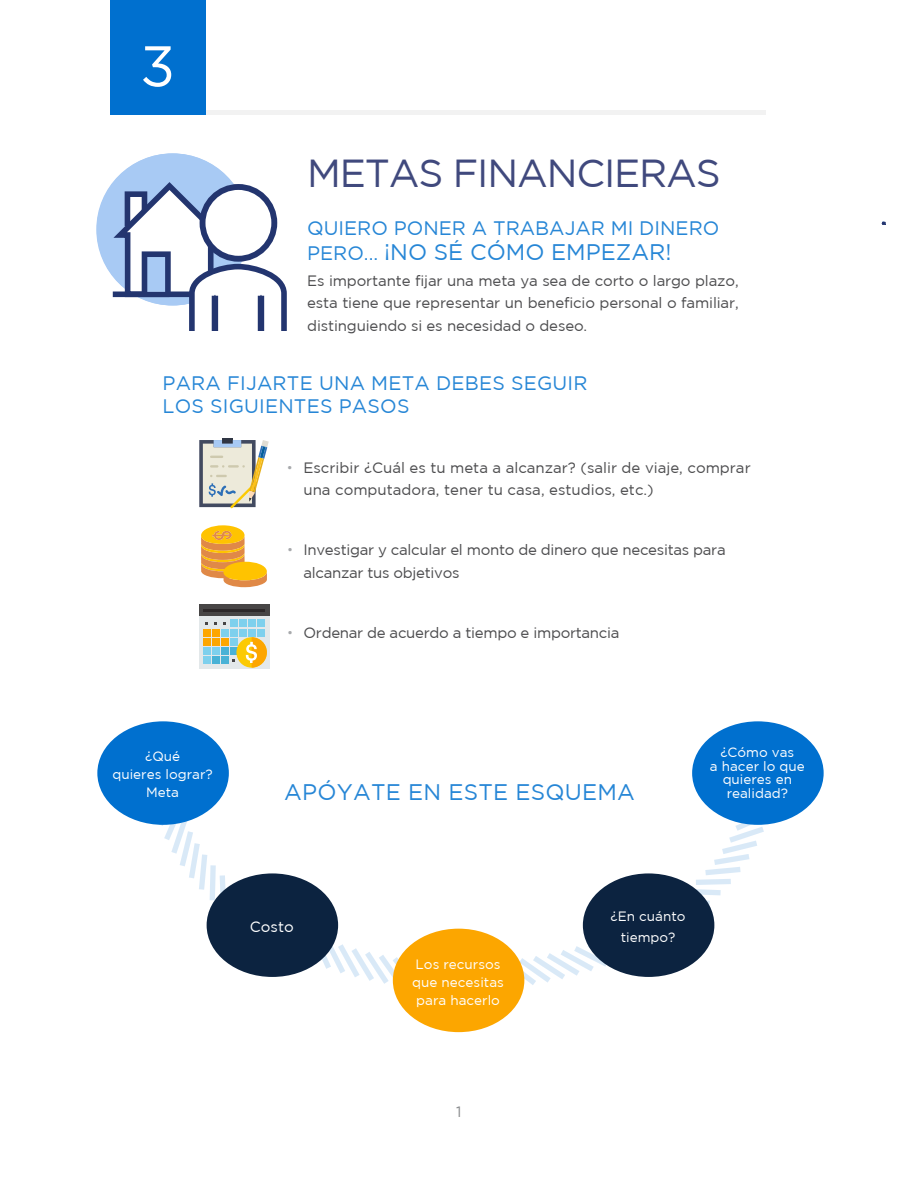
<style>
.page{position:relative;width:918px;height:1188px;background:#fff}
.page>*{position:absolute;margin:0;border:0;box-sizing:border-box;transform-origin:0 0}
.t1{font:57px "Gotham";color:#fff}
.t2{font:39px "Gotham";letter-spacing:-.03em;color:#40497d}
.t3{font:22.5px "Gotham";letter-spacing:.01em;color:#2686d6}
.t4{font:19.5px/22.5px "Gotham";letter-spacing:.01em;color:#2686d6}
.t5{font:15px/22.5px "Gotham";letter-spacing:-.01em;color:#4d4d4f}
.t6{font:15px "Gotham";color:#fff}
.t7{font:15px "Gotham";color:#8a8c8e}
.t8{font:13.5px/18px "Gotham";color:#fff;text-align:center}
.s1{font-size:19.5px}
.s2{font-family:"Helvetica Neue";font-weight:700;color:#a7a9ac}
</style>
<div class="page">
<hr style="left:152px;top:110px;width:614px;height:4px;background:#f2f2f2">
<svg style="left:146px;top:761px;width:637px;height:236px"></svg>
<div style="left:110px;top:0;width:96px;height:114px;background:#0070cf"></div>
<div style="left:96px;top:153px;width:152px;height:152px;background:#a8caf4;border-radius:50%"></div>
<svg style="left:107px;top:178px;width:180px;height:152px"></svg>
<div style="left:203px;top:187px;width:71px;height:72px;background:#fff;border-radius:50%"></div>
<div style="left:200px;top:184px;width:77px;height:78px;border:6px solid #23356f;border-radius:50%"></div>
<div style="left:258px;top:296px;width:6px;height:34px;background:#23356f"></div>
<div style="left:212px;top:296px;width:6px;height:34px;background:#23356f"></div>
<div style="left:97px;top:721px;width:132px;height:104px;background:#0070cf;border-radius:50%"></div>
<div style="left:207px;top:873px;width:131px;height:104px;background:#0c2340;border-radius:50%"></div>
<div style="left:393px;top:929px;width:131px;height:103px;background:#fca600;border-radius:50%"></div>
<div style="left:692px;top:721px;width:132px;height:104px;background:#0070cf;border-radius:50%"></div>
<div style="left:583px;top:873px;width:131px;height:104px;background:#0c2340;border-radius:50%"></div>
<svg style="left:882px;top:222px;width:4px;height:3px"></svg>
<svg style="left:199px;top:615px;width:70px;height:54px;background:#ccd7d6"></svg>
<div style="left:212px;top:629px;width:7px;height:7px;background:#fda600"></div>
<div style="left:221px;top:629px;width:7px;height:7px;background:#7ed0ed"></div>
<div style="left:230px;top:629px;width:7px;height:7px;background:#7ed0ed"></div>
<div style="left:239px;top:629px;width:7px;height:7px;background:#7ed0ed"></div>
<div style="left:248px;top:629px;width:7px;height:7px;background:#7ed0ed"></div>
<div style="left:257px;top:629px;width:7px;height:7px;background:#7ed0ed"></div>
<div style="left:230px;top:620px;width:7px;height:7px;background:#7ed0ed"></div>
<div style="left:239px;top:620px;width:7px;height:7px;background:#7ed0ed"></div>
<div style="left:248px;top:620px;width:7px;height:7px;background:#7ed0ed"></div>
<div style="left:257px;top:620px;width:7px;height:7px;background:#7ed0ed"></div>
<div style="left:212px;top:638px;width:7px;height:7px;background:#fda600"></div>
<div style="left:221px;top:638px;width:7px;height:7px;background:#fda600"></div>
<div style="left:230px;top:638px;width:7px;height:7px;background:#7ed0ed"></div>
<div style="left:212px;top:647px;width:7px;height:7px;background:#7ed0ed"></div>
<div style="left:221px;top:647px;width:7px;height:7px;background:#49b2d6"></div>
<div style="left:230px;top:647px;width:7px;height:7px;background:#49b2d6"></div>
<div style="left:212px;top:657px;width:7px;height:7px;background:#49b2d6"></div>
<div style="left:203px;top:629px;width:7px;height:7px;background:#fda600"></div>
<div style="left:203px;top:638px;width:7px;height:7px;background:#fda600"></div>
<div style="left:203px;top:647px;width:7px;height:7px;background:#7ed0ed"></div>
<div style="left:203px;top:657px;width:7px;height:7px;background:#7ed0ed"></div>
<div style="left:221px;top:657px;width:7px;height:7px;background:#49b2d6"></div>
<div style="left:199px;top:604px;width:70px;height:11px;background:#474545"></div>
<hr style="left:203px;top:609px;width:62px;height:2px;background:#2d2829">
<div style="left:236px;top:637px;width:31px;height:31px;background:#fcca03;border-radius:50%"></div>
<svg style="left:246px;top:637px;width:21px;height:31px"></svg>
<div style="left:222px;top:438px;width:11px;height:6px;background:#303644"></div>
<svg style="left:199px;top:440px;width:70px;height:69px"></svg>
<svg style="left:201px;top:525px;width:66px;height:62px"></svg>
<h1 class="t1" style="left:140px;top:34px;width:36px">3</h1>
<h2 class="t2" style="left:307px;top:152px;width:415px">METAS FINANCIERAS</h2>
<h3 class="t4" style="left:307px;top:216px;width:414px">QUIERO PONER A TRABAJAR MI DINERO</h3>
<h3 class="t3" style="left:307px;top:240px;width:366px"><span class="s1">PERO...</span> ¡NO SÉ CÓMO EMPEZAR!</h3>
<p class="t5" style="left:307px;top:269px;width:433px;text-align:justify">Es importante fijar una meta ya sea de corto o largo plazo, esta tiene que representar un beneficio personal o familiar, distinguiendo si es necesidad o deseo.</p>
<h3 class="t4" style="left:162px;top:372px;width:427px">PARA FIJARTE UNA META DEBES SEGUIR<br>LOS SIGUIENTES PASOS</h3>
<p class="t5" style="left:303px;top:456px;width:449px;text-indent:-16px"><span class="s2">•</span> Escribir ¿Cuál es tu meta a alcanzar? (salir de viaje, comprar una computadora, tener tu casa, estudios, etc.)</p>
<p class="t5" style="left:303px;top:538px;width:424px;text-indent:-16px"><span class="s2">•</span> Investigar y calcular el monto de dinero que necesitas para alcanzar tus objetivos</p>
<p class="t8" style="left:112px;top:747px;width:102px">¿Qué<br>quieres lograr?<br>Meta</p>
<p class="t5" style="left:287px;top:621px;width:334px"><span class="s2">•</span> Ordenar de acuerdo a tiempo e importancia</p>
<h3 class="t3" style="left:284px;top:779px;width:352px">APÓYATE EN ESTE ESQUEMA</h3>
<p class="t8" style="left:710px;top:746px;width:96px;line-height:13.5px">¿Cómo vas<br>a hacer lo que quieres en realidad?</p>
<p class="t6" style="left:250px;top:918px;width:45px">Costo</p>
<p class="t8" style="left:412px;top:955px;width:93px;text-align:left">Los recursos que necesitas para hacerlo</p>
<p class="t7" style="left:456px;top:1103px;width:7px">1</p>
<p class="t8" style="left:611px;top:905px;width:76px;line-height:21px">¿En cuánto tiempo?</p>
</div>
